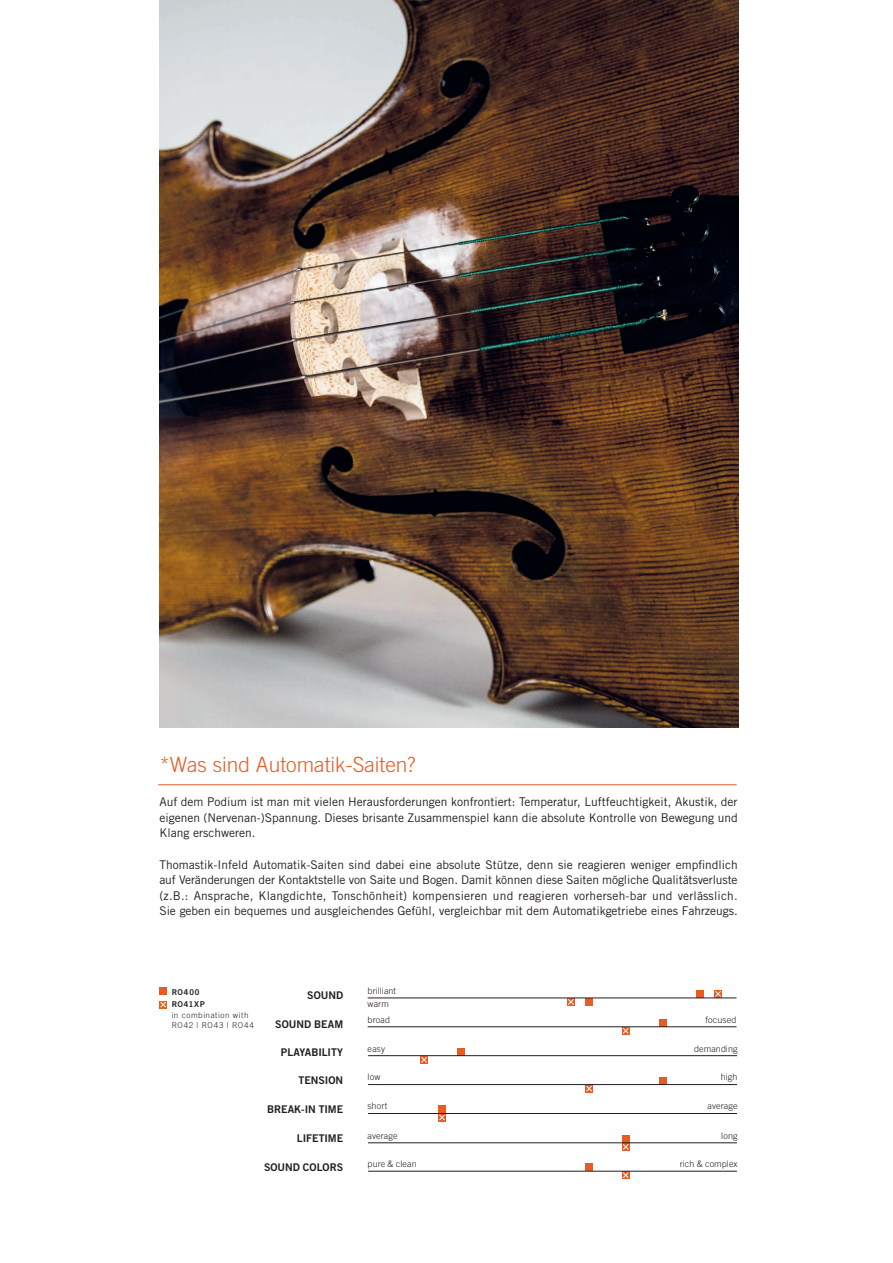
<style>
.page{position:relative;width:893px;height:1263px;background:#fff}
.page>*{position:absolute;margin:0;border:0;box-sizing:border-box;transform-origin:0 0}
.t1{font:300 21px "Trade Gothic";color:#e75c23}
.t2{font:12px/15.6px "Trade Gothic";letter-spacing:-.005em;color:#231f20;text-align:justify}
.t3{font:10.65px "Trade Gothic Bold Two";color:#231f20}
.t4{font:300 9px/12.8px "Trade Gothic";letter-spacing:.01em;color:#231f20}
.t5{font:300 8.1px/10.2px "Trade Gothic";letter-spacing:.075em;color:#231f20}
.t6{font:700 8.1px "Trade Gothic Next LT Pro";letter-spacing:.085em;color:#231f20}
</style>
<div class="page">
<img style="left:159px;top:0;width:580px;height:727px">
<div style="left:159px;top:987px;width:8px;height:8px;background:#e75c23"></div>
<div style="left:159px;top:1001px;width:8px;height:7px;background:#e75c23"></div>
<svg style="left:160px;top:1001px;width:7px;height:8px"></svg>
<div style="left:696px;top:990px;width:7px;height:8px;background:#e75c23"></div>
<div style="left:585px;top:998px;width:8px;height:8px;background:#e75c23"></div>
<div style="left:659px;top:1019px;width:7px;height:7px;background:#e75c23"></div>
<div style="left:457px;top:1048px;width:8px;height:7px;background:#e75c23"></div>
<div style="left:659px;top:1077px;width:8px;height:7px;background:#e75c23"></div>
<div style="left:622px;top:1027px;width:8px;height:7px;background:#e75c23"></div>
<div style="left:622px;top:1143px;width:8px;height:8px;background:#e75c23"></div>
<div style="left:622px;top:1171px;width:8px;height:8px;background:#e75c23"></div>
<hr style="left:368px;top:1026px;width:369px;height:1px;background:#231f20">
<hr style="left:368px;top:1055px;width:369px;height:1px;background:#231f20">
<hr style="left:368px;top:1084px;width:369px;height:1px;background:#231f20">
<div style="left:438px;top:1106px;width:8px;height:7px;background:#e75c23"></div>
<div style="left:622px;top:1135px;width:8px;height:7px;background:#e75c23"></div>
<div style="left:585px;top:1163px;width:8px;height:8px;background:#e75c23"></div>
<hr style="left:368px;top:1113px;width:369px;height:1px;background:#231f20">
<hr style="left:368px;top:1142px;width:369px;height:1px;background:#231f20">
<hr style="left:368px;top:1171px;width:369px;height:1px;background:#231f20">
<svg style="left:567px;top:999px;width:8px;height:7px"></svg>
<div style="left:714px;top:990px;width:8px;height:8px;background:#773921"></div>
<svg style="left:714px;top:990px;width:8px;height:7px"></svg>
<svg style="left:622px;top:1027px;width:7px;height:8px"></svg>
<svg style="left:420px;top:1056px;width:8px;height:8px"></svg>
<svg style="left:585px;top:1085px;width:8px;height:8px"></svg>
<svg style="left:438px;top:1114px;width:8px;height:8px"></svg>
<svg style="left:622px;top:1143px;width:7px;height:7px"></svg>
<svg style="left:622px;top:1171px;width:7px;height:7px"></svg>
<hr style="left:368px;top:998px;width:369px;height:1px;background:#231f20">
<hr style="left:158px;top:784px;width:579px;height:1px;background:#e75c23">
<h1 class="t1" style="left:159px;top:752px;width:258px">*Was sind Automatik-Saiten?</h1>
<p class="t2" style="left:159px;top:794px;width:580px">Auf dem Podium ist man mit vielen Herausforderungen konfrontiert: Temperatur, Luftfeuchtigkeit, Akustik, der eigenen (Nervenan-)Spannung. Dieses brisante Zusammenspiel kann die absolute Kontrolle von Bewegung und Klang erschweren.</p>
<p class="t2" style="left:159px;top:856px;width:580px">Thomastik-Infeld Automatik-Saiten sind dabei eine absolute Stütze, denn sie reagieren weniger empfindlich auf Veränderungen der Kontaktstelle von Saite und Bogen. Damit können diese Saiten mögliche Qualitätsverluste (z.B.: Ansprache, Klangdichte, Tonschönheit) kompensieren und reagieren vorherseh-bar und verlässlich.<br>Sie geben ein bequemes und ausgleichendes Gefühl, vergleichbar mit dem Automatikgetriebe eines Fahrzeugs.</p>
<p class="t6" style="left:172px;top:986px;width:29px">RO400</p>
<p class="t4" style="left:368px;top:984px;width:30px">brilliant warm</p>
<p class="t4" style="left:368px;top:1013px;width:24px">broad</p>
<p class="t4" style="left:706px;top:1013px;width:32px">focused</p>
<p class="t4" style="left:368px;top:1042px;width:19px">easy</p>
<p class="t4" style="left:694px;top:1042px;width:45px">demanding</p>
<p class="t4" style="left:368px;top:1071px;width:14px">low</p>
<p class="t4" style="left:721px;top:1071px;width:18px">high</p>
<p class="t4" style="left:368px;top:1100px;width:21px">short</p>
<p class="t4" style="left:708px;top:1100px;width:32px">average</p>
<p class="t4" style="left:368px;top:1129px;width:32px">average</p>
<p class="t4" style="left:721px;top:1129px;width:18px">long</p>
<p class="t4" style="left:368px;top:1157px;width:51px">pure &amp; clean</p>
<p class="t4" style="left:680px;top:1157px;width:59px">rich &amp; complex</p>
<p class="t3" style="left:307px;top:988px;width:37px">SOUND</p>
<p class="t3" style="left:275px;top:1017px;width:69px">SOUND BEAM</p>
<p class="t3" style="left:281px;top:1046px;width:64px">PLAYABILITY</p>
<p class="t3" style="left:299px;top:1074px;width:46px">TENSION</p>
<p class="t3" style="left:267px;top:1103px;width:78px">BREAK-IN TIME</p>
<p class="t3" style="left:297px;top:1132px;width:48px">LIFETIME</p>
<p class="t3" style="left:264px;top:1161px;width:81px">SOUND COLORS</p>
<p class="t6" style="left:172px;top:999px;width:35px">RO41XP</p>
<p class="t5" style="left:172px;top:1009px;width:84px">in combination with<br>RO42 | RO43 | RO44</p>
</div>
